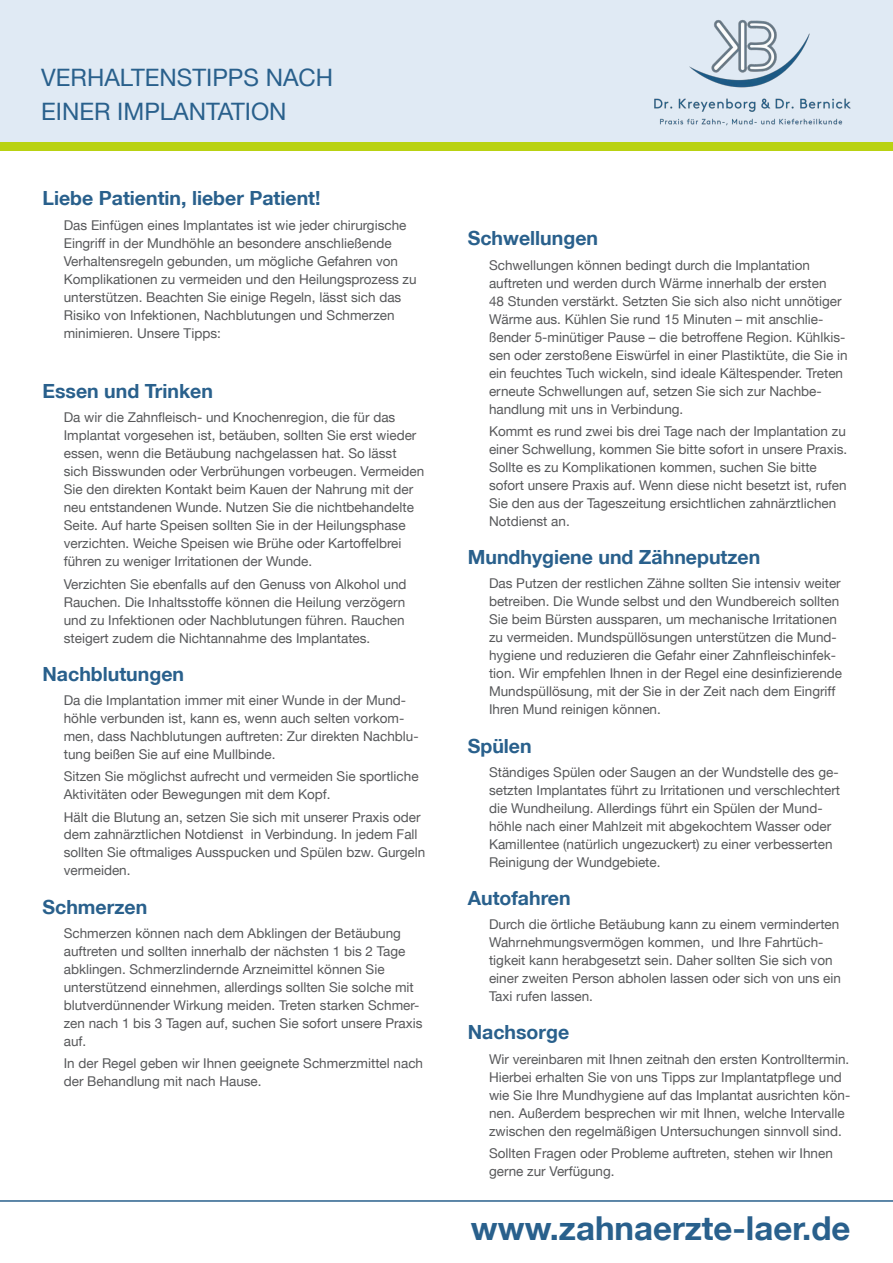
<style>
.page{position:relative;width:893px;height:1263px;background:#fff}
.page>*{position:absolute;margin:0;border:0;box-sizing:border-box;transform-origin:0 0}
.t1{font:700 33px "Helvetica Neue LT";color:#29608c}
.t2{font:24px/34.2px "Helvetica Neue LT";color:#29608c}
.t3{font:700 19.5px "Helvetica Neue LT";color:#29608c}
.t4{font:13.5px/18px "Helvetica Neue LT";color:#57585a}
</style>
<div class="page">
<div style="left:0;top:0;width:893px;height:142px;background:#e0eaf4"></div>
<div style="left:0;top:142px;width:893px;height:9px;background:#b9d212"></div>
<hr style="left:0;top:1200px;width:893px;height:2px;background:#29608c">
<img style="left:654px;top:17px;width:196px;height:109px">
<h2 class="t2" style="left:41px;top:60px;width:293px">VERHALTENSTIPPS NACH<br>EINER IMPLANTATION</h2>
<h3 class="t3" style="left:43px;top:186px;width:279px">Liebe Patientin, lieber Patient!</h3>
<p class="t4" style="left:64px;top:216px;width:354px">Das Einfügen eines Implantates ist wie jeder chirurgische Eingriff in der Mundhöhle an besondere anschließende Verhaltensregeln gebunden, um mögliche Gefahren von Komplikationen zu vermeiden und den Heilungsprozess zu unterstützen. Beachten Sie einige Regeln, lässt sich das Risiko von Infektionen, Nachblutungen und Schmerzen minimieren. Unsere Tipps:</p>
<h3 class="t3" style="left:43px;top:379px;width:172px">Essen und Trinken</h3>
<p class="t4" style="left:64px;top:408px;width:362px">Da wir die Zahnfleisch- und Knochenregion, die für das Implantat vorgesehen ist, betäuben, sollten Sie erst wieder essen, wenn die Betäubung nachgelassen hat. So lässt sich Bisswunden oder Verbrühungen vorbeugen. Vermeiden Sie den direkten Kontakt beim Kauen der Nahrung mit der neu entstandenen Wunde. Nutzen Sie die nichtbehandelte Seite. Auf harte Speisen sollten Sie in der Heilungsphase verzichten. Weiche Speisen wie Brühe oder Kartoffelbrei führen zu weniger Irritationen der Wunde.</p>
<p class="t4" style="left:64px;top:575px;width:344px">Verzichten Sie ebenfalls auf den Genuss von Alkohol und Rauchen. Die Inhaltsstoffe können die Heilung verzögern und zu Infektionen oder Nachblutungen führen. Rauchen steigert zudem die Nichtannahme des Implantates.</p>
<h3 class="t3" style="left:43px;top:662px;width:143px">Nachblutungen</h3>
<p class="t4" style="left:64px;top:691px;width:356px">Da die Implantation immer mit einer Wunde in der Mund&shy;höhle verbunden ist, kann es, wenn auch selten vorkom&shy;men, dass Nachblutungen auftreten: Zur direkten Nachblu&shy;tung beißen Sie auf eine Mullbinde.</p>
<p class="t4" style="left:64px;top:767px;width:356px">Sitzen Sie möglichst aufrecht und vermeiden Sie sportliche<br>Aktivitäten oder Bewegungen mit dem Kopf.</p>
<p class="t4" style="left:64px;top:807px;width:363px">Hält die Blutung an, setzen Sie sich mit unserer Praxis oder dem zahnärztlichen Notdienst in Verbindung. In jedem Fall sollten Sie oftmaliges Ausspucken und Spülen bzw. Gurgeln vermeiden.</p>
<h3 class="t3" style="left:43px;top:894px;width:106px">Schmerzen</h3>
<p class="t4" style="left:64px;top:924px;width:360px">Schmerzen können nach dem Abklingen der Betäubung auftreten und sollten innerhalb der nächsten 1 bis 2 Tage abklingen. Schmerzlindernde Arzneimittel können Sie unterstützend einnehmen, allerdings sollten Sie solche mit blutverdünnender Wirkung meiden. Treten starken Schmer&shy;zen nach 1 bis 3 Tagen auf, suchen Sie sofort unsere Praxis auf.</p>
<p class="t4" style="left:64px;top:1054px;width:361px">In der Regel geben wir Ihnen geeignete Schmerzmittel nach der Behandlung mit nach Hause.</p>
<h3 class="t3" style="left:468px;top:226px;width:132px">Schwellungen</h3>
<p class="t4" style="left:489px;top:256px;width:360px">Schwellungen können bedingt durch die Implantation auftreten und werden durch Wärme innerhalb der ersten<br>48 Stunden verstärkt. Setzten Sie sich also nicht unnötiger Wärme aus. Kühlen Sie rund 15 Minuten – mit anschlie&shy;ßender 5-minütiger Pause – die betroffene Region. Kühlkis&shy;sen oder zerstoßene Eiswürfel in einer Plastiktüte, die Sie in ein feuchtes Tuch wickeln, sind ideale Kältespender. Treten erneute Schwellungen auf, setzen Sie sich zur Nachbe&shy;handlung mit uns in Verbindung.</p>
<p class="t4" style="left:489px;top:422px;width:360px">Kommt es rund zwei bis drei Tage nach der Implantation zu einer Schwellung, kommen Sie bitte sofort in unsere Praxis.<br>Sollte es zu Komplikationen kommen, suchen Sie bitte sofort unsere Praxis auf. Wenn diese nicht besetzt ist, rufen Sie den aus der Tageszeitung ersichtlichen zahnärztlichen Notdienst an.</p>
<h3 class="t3" style="left:468px;top:545px;width:294px">Mundhygiene und Zähneputzen</h3>
<p class="t4" style="left:489px;top:574px;width:355px">Das Putzen der restlichen Zähne sollten Sie intensiv weiter betreiben. Die Wunde selbst und den Wundbereich sollten Sie beim Bürsten aussparen, um mechanische Irritationen zu vermeiden. Mundspüllösungen unterstützen die Mund&shy;hygiene und reduzieren die Gefahr einer Zahnfleischinfek&shy;tion. Wir empfehlen Ihnen in der Regel eine desinfizierende Mundspüllösung, mit der Sie in der Zeit nach dem Eingriff Ihren Mund reinigen können.</p>
<h3 class="t3" style="left:468px;top:733px;width:65px">Spülen</h3>
<p class="t4" style="left:489px;top:763px;width:353px">Ständiges Spülen oder Saugen an der Wundstelle des ge&shy;setzten Implantates führt zu Irritationen und verschlechtert die Wundheilung. Allerdings führt ein Spülen der Mund&shy;höhle nach einer Mahlzeit mit abgekochtem Wasser oder Kamillentee (natürlich ungezuckert) zu einer verbesserten Reinigung der Wundgebiete.</p>
<h3 class="t3" style="left:468px;top:886px;width:104px">Autofahren</h3>
<p class="t4" style="left:489px;top:915px;width:354px">Durch die örtliche Betäubung kann zu einem verminderten Wahrnehmungsvermögen kommen, und Ihre Fahrtüch&shy;tigkeit kann herabgesetzt sein. Daher sollten Sie sich von einer zweiten Person abholen lassen oder sich von uns ein Taxi rufen lassen.</p>
<h3 class="t3" style="left:468px;top:1020px;width:103px">Nachsorge</h3>
<p class="t4" style="left:489px;top:1050px;width:363px">Wir vereinbaren mit Ihnen zeitnah den ersten Kontrolltermin.<br>Hierbei erhalten Sie von uns Tipps zur Implantatpflege und wie Sie Ihre Mundhygiene auf das Implantat ausrichten kön&shy;nen. Außerdem besprechen wir mit Ihnen, welche Intervalle zwischen den regelmäßigen Untersuchungen sinnvoll sind.</p>
<p class="t4" style="left:489px;top:1144px;width:345px">Sollten Fragen oder Probleme auftreten, stehen wir Ihnen gerne zur Verfügung.</p>
<h1 class="t1" style="left:471px;top:1207px;width:381px">www.zahnaerzte-laer.de</h1>
</div>
